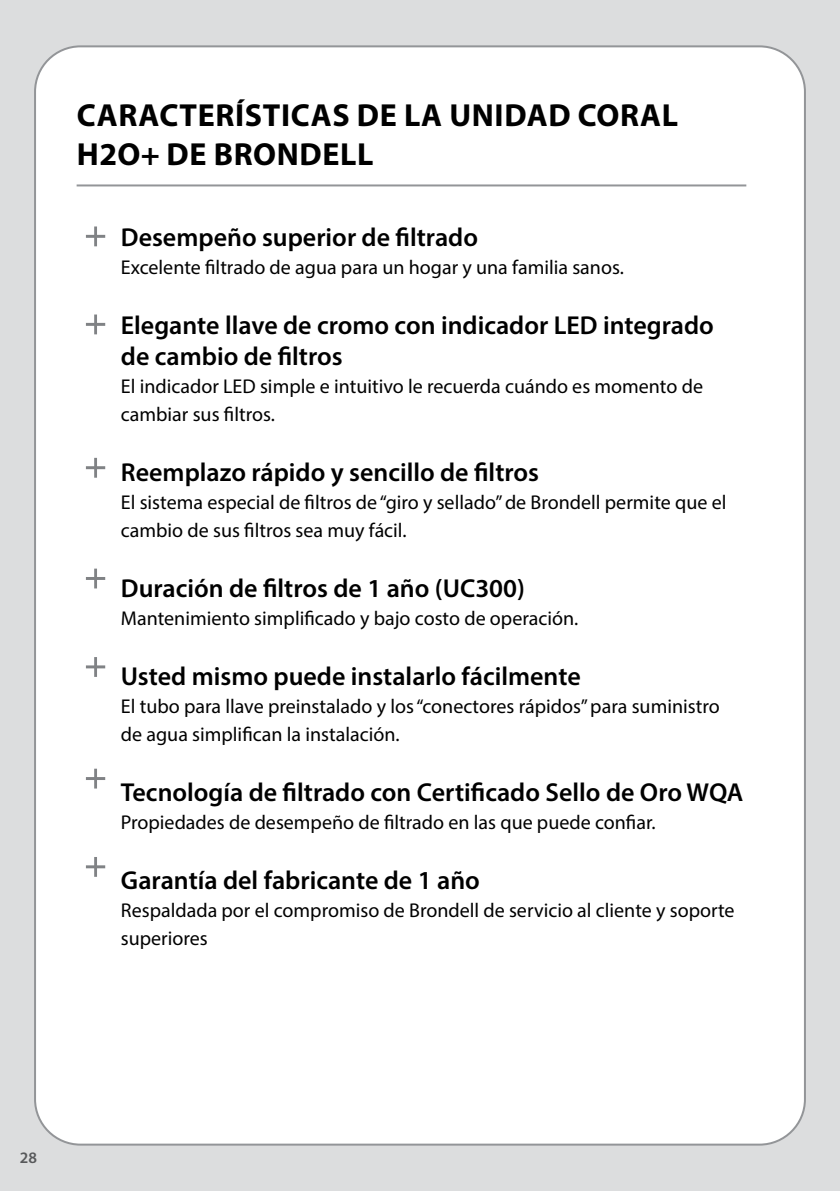
<style>
.page{position:relative;width:840px;height:1191px;background:#fff}
.page>*{position:absolute;margin:0;border:0;box-sizing:border-box;transform-origin:0 0}
.t1{font:700 32px/38.4px "Myriad Pro";letter-spacing:.02em;color:#000}
.t2{font:600 26px/31.2px "Myriad Pro";color:#000}
.t3{font:20px/28px "Myriad Pro";color:#000}
.t4{font:600 16px "Myriad Pro";color:#58595b}
</style>
<div class="page">
<div style="left:0;top:0;width:839px;height:1191px;background:#dcddde"></div>
<hr style="left:839px;top:0;width:1px;height:1191px;background:#dcddde">
<div style="left:35px;top:46px;width:769px;height:1098px;background:#fff;border-radius:45px"></div>
<hr style="left:77px;top:184px;width:669px;height:2px;background:#939598">
<svg style="left:86px;top:226px;width:19px;height:20px"></svg>
<svg style="left:86px;top:314px;width:19px;height:20px"></svg>
<svg style="left:86px;top:458px;width:19px;height:20px"></svg>
<svg style="left:86px;top:568px;width:19px;height:20px"></svg>
<svg style="left:86px;top:657px;width:19px;height:20px"></svg>
<svg style="left:86px;top:768px;width:19px;height:20px"></svg>
<svg style="left:86px;top:857px;width:19px;height:20px"></svg>
<h1 class="t1" style="left:77px;top:95px;width:602px">CARACTERÍSTICAS DE LA UNIDAD CORAL<br>H2O+ DE BRONDELL</h1>
<h2 class="t2" style="left:121px;top:221px;width:358px">Desempeño superior de filtrado</h2>
<p class="t3" style="left:121px;top:253px;width:504px">Excelente filtrado de agua para un hogar y una familia sanos.</p>
<h2 class="t2" style="left:121px;top:309px;width:594px">Elegante llave de cromo con indicador LED integrado de cambio de filtros</h2>
<p class="t3" style="left:121px;top:372px;width:583px">El indicador LED simple e intuitivo le recuerda cuándo es momento de cambiar sus filtros.</p>
<h2 class="t2" style="left:121px;top:456px;width:419px">Reemplazo rápido y sencillo de filtros</h2>
<p class="t3" style="left:121px;top:488px;width:606px">El sistema especial de filtros de “giro y sellado” de Brondell permite que el cambio de sus filtros sea muy fácil.</p>
<h2 class="t2" style="left:121px;top:572px;width:405px">Duración de filtros de 1 año (UC300)</h2>
<p class="t3" style="left:121px;top:604px;width:458px">Mantenimiento simplificado y bajo costo de operación.</p>
<h2 class="t2" style="left:121px;top:660px;width:461px">Usted mismo puede instalarlo fácilmente</h2>
<p class="t3" style="left:121px;top:692px;width:600px">El tubo para llave preinstalado y los “conectores rápidos” para suministro de agua simplifican la instalación.</p>
<h2 class="t2" style="left:121px;top:776px;width:623px">Tecnología de filtrado con Certificado Sello de Oro WQA</h2>
<p class="t3" style="left:121px;top:808px;width:536px">Propiedades de desempeño de filtrado en las que puede confiar.</p>
<h2 class="t2" style="left:121px;top:864px;width:360px">Garantía del fabricante de 1 año</h2>
<p class="t3" style="left:121px;top:896px;width:615px">Respaldada por el compromiso de Brondell de servicio al cliente y soporte superiores</p>
<p class="t4" style="left:20px;top:1147px;width:19px">28</p>
</div>
